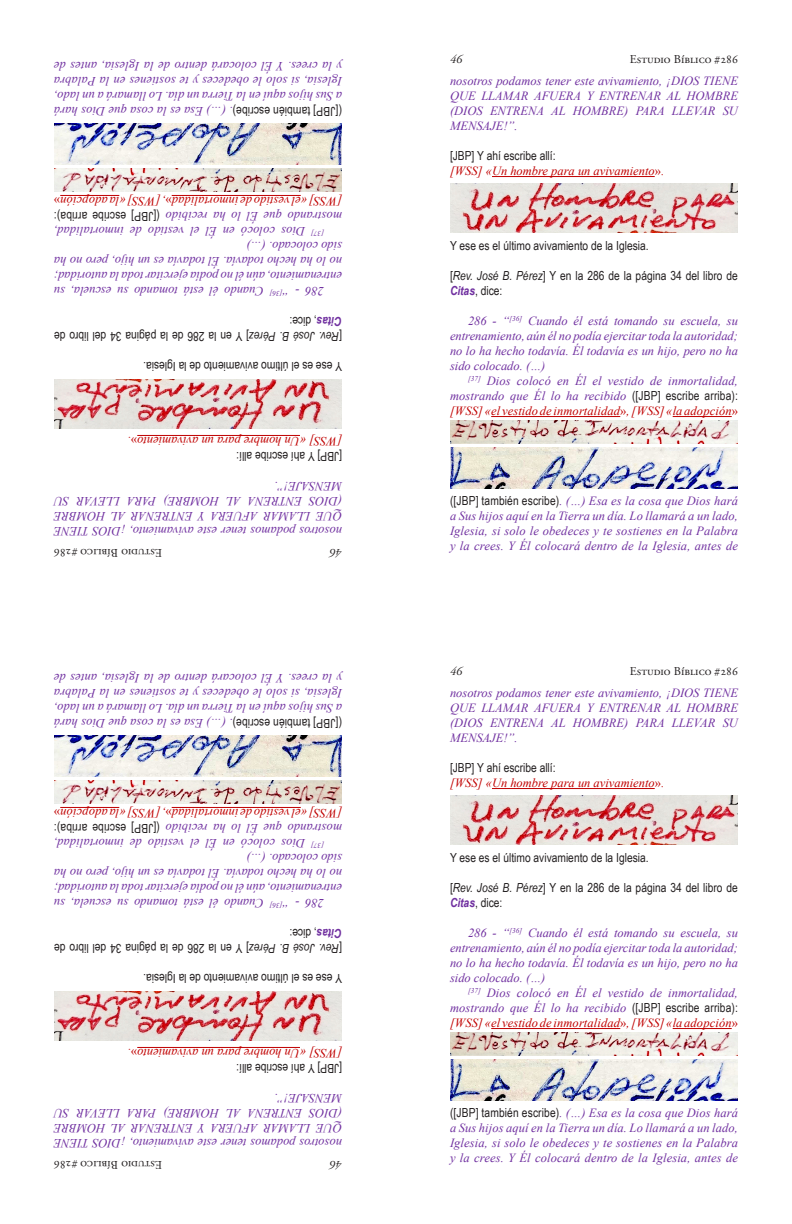
<style>
.page{position:relative;width:792px;height:1224px;background:#fff}
.page>*{position:absolute;margin:0;border:0;box-sizing:border-box;transform-origin:0 0}
.t1{font:italic 12.5px/15px "Times New Roman";color:#7030a0;text-align:justify}
.t2{font:12.5px/15px "Arial Narrow";color:#231f20}
.t3{font:italic 12.5px/15px "Times New Roman";letter-spacing:.01em;color:#c00000}
.t4{font:12px "Adobe Garamond Pro";color:#231f20}
.t5{font:italic 12px "Adobe Garamond Pro";color:#231f20}
.t6{font:italic 7.3px "Times New Roman";color:#7030a0}
.s1{font-family:"Arial Narrow";font-style:normal;color:#231f20}
.s2{color:#7030a0}
.s3{font-style:normal}
.s4{font-style:italic}
.s5{font-weight:700;font-style:italic;color:#7030a0}
.s6{color:#c00000}
.s7{font-style:normal;color:#c00000}
</style>
<div class="page">
<hr style="left:137px;top:435px;width:163px;height:1px;background:#c00000">
<hr style="left:172px;top:195px;width:129px;height:1px;background:#c00000">
<hr style="left:60px;top:195px;width:59px;height:1px;background:#c00000">
<img style="left:54px;top:379px;width:288px;height:49px">
<img style="left:54px;top:168px;width:288px;height:23px">
<img style="left:54px;top:124px;width:288px;height:41px">
<hr style="left:492px;top:176px;width:163px;height:1px;background:#c00000">
<hr style="left:491px;top:416px;width:129px;height:1px;background:#c00000">
<hr style="left:673px;top:416px;width:59px;height:1px;background:#c00000">
<img style="left:450px;top:184px;width:288px;height:49px">
<img style="left:450px;top:421px;width:288px;height:23px">
<img style="left:450px;top:447px;width:288px;height:41px">
<hr style="left:137px;top:1047px;width:163px;height:1px;background:#c00000">
<hr style="left:172px;top:807px;width:129px;height:1px;background:#c00000">
<hr style="left:60px;top:807px;width:59px;height:1px;background:#c00000">
<img style="left:54px;top:991px;width:288px;height:49px">
<img style="left:54px;top:780px;width:288px;height:23px">
<img style="left:54px;top:736px;width:288px;height:41px">
<hr style="left:492px;top:788px;width:163px;height:1px;background:#c00000">
<hr style="left:491px;top:1028px;width:129px;height:1px;background:#c00000">
<hr style="left:673px;top:1028px;width:59px;height:1px;background:#c00000">
<img style="left:450px;top:796px;width:288px;height:49px">
<img style="left:450px;top:1033px;width:288px;height:23px">
<img style="left:450px;top:1059px;width:288px;height:41px">
<p class="t1" style="left:342px;top:119px;width:290px;rotate:-180deg"><span class="s1">([JBP] también escribe)</span>. (…) Esa es la cosa que Dios hará a Sus hijos aquí en la Tierra un día. Lo llamará a un lado, Iglesia, si solo le obedeces y te sostienes en la Palabra y la crees. Y Él colocará dentro de la Iglesia, antes de</p>
<p class="t3" style="left:342px;top:224px;width:290px;rotate:-180deg"><span class="s2">mostrando que Él lo ha recibido</span> <span class="s1">([JBP] escribe arriba): </span>[WSS] «el vestido de inmortalidad<span class="s3">»</span>, [WSS] «la adopción<span class="s3">»</span></p>
<p class="t1" style="left:305px;top:239px;width:253px;rotate:-180deg">Dios colocó en Él el vestido de inmortalidad,</p>
<p class="t6" style="left:324px;top:238px;width:14px;rotate:-180deg">[37]</p>
<p class="t1" style="left:342px;top:299px;width:290px;text-indent:18px;rotate:-180deg">286 - “<sup>[36]</sup> Cuando él está tomando su escuela, su entrenamiento, aún él no podía ejercitar toda la autoridad; no lo ha hecho todavía. Él todavía es un hijo, pero no ha sido colocado. (…)</p>
<p class="t2" style="left:342px;top:344px;width:290px;rotate:-180deg">[<span class="s4">Rev. José B. Pérez</span>] Y en la 286 de la página 34 del libro de<br><span class="s5">Citas</span>, dice:</p>
<p class="t2" style="left:342px;top:374px;width:200px;rotate:-180deg">Y ese es el último avivamiento de la Iglesia.</p>
<p class="t3" style="left:342px;top:449px;width:216px;rotate:-180deg">[WSS] «Un hombre para un avivamiento<span class="s3">».</span></p>
<p class="t2" style="left:342px;top:464px;width:107px;rotate:-180deg">[JBP] Y ahí escribe allí:</p>
<p class="t1" style="left:342px;top:539px;width:290px;rotate:-180deg">nosotros podamos tener este avivamiento, ¡DIOS TIENE QUE LLAMAR AFUERA Y ENTRENAR AL HOMBRE (DIOS ENTRENA AL HOMBRE) PARA LLEVAR SU MENSAJE!”.</p>
<p class="t4" style="left:162px;top:560px;width:110px;rotate:-180deg">Estudio Bíblico #286</p>
<p class="t5" style="left:342px;top:560px;width:13px;rotate:-180deg">46</p>
<p class="t1" style="left:342px;top:731px;width:290px;rotate:-180deg"><span class="s1">([JBP] también escribe)</span>. (…) Esa es la cosa que Dios hará a Sus hijos aquí en la Tierra un día. Lo llamará a un lado, Iglesia, si solo le obedeces y te sostienes en la Palabra y la crees. Y Él colocará dentro de la Iglesia, antes de</p>
<p class="t3" style="left:342px;top:836px;width:290px;rotate:-180deg"><span class="s2">mostrando que Él lo ha recibido</span> <span class="s1">([JBP] escribe arriba): </span>[WSS] «el vestido de inmortalidad<span class="s3">»</span>, [WSS] «la adopción<span class="s3">»</span></p>
<p class="t1" style="left:305px;top:851px;width:253px;rotate:-180deg">Dios colocó en Él el vestido de inmortalidad,</p>
<p class="t6" style="left:324px;top:850px;width:14px;rotate:-180deg">[37]</p>
<p class="t1" style="left:342px;top:911px;width:290px;text-indent:18px;rotate:-180deg">286 - “<sup>[36]</sup> Cuando él está tomando su escuela, su entrenamiento, aún él no podía ejercitar toda la autoridad; no lo ha hecho todavía. Él todavía es un hijo, pero no ha sido colocado. (…)</p>
<p class="t2" style="left:342px;top:956px;width:290px;rotate:-180deg">[<span class="s4">Rev. José B. Pérez</span>] Y en la 286 de la página 34 del libro de<br><span class="s5">Citas</span>, dice:</p>
<p class="t2" style="left:342px;top:986px;width:200px;rotate:-180deg">Y ese es el último avivamiento de la Iglesia.</p>
<p class="t3" style="left:342px;top:1061px;width:216px;rotate:-180deg">[WSS] «Un hombre para un avivamiento<span class="s3">».</span></p>
<p class="t2" style="left:342px;top:1076px;width:107px;rotate:-180deg">[JBP] Y ahí escribe allí:</p>
<p class="t1" style="left:342px;top:1151px;width:290px;rotate:-180deg">nosotros podamos tener este avivamiento, ¡DIOS TIENE QUE LLAMAR AFUERA Y ENTRENAR AL HOMBRE (DIOS ENTRENA AL HOMBRE) PARA LLEVAR SU MENSAJE!”.</p>
<p class="t4" style="left:162px;top:1172px;width:110px;rotate:-180deg">Estudio Bíblico #286</p>
<p class="t5" style="left:342px;top:1172px;width:13px;rotate:-180deg">46</p>
<p class="t5" style="left:450px;top:52px;width:13px">46</p>
<p class="t4" style="left:630px;top:52px;width:110px">Estudio Bíblico #286</p>
<p class="t1" style="left:450px;top:73px;width:290px">nosotros podamos tener este avivamiento, ¡DIOS TIENE QUE LLAMAR AFUERA Y ENTRENAR AL HOMBRE (DIOS ENTRENA AL HOMBRE) PARA LLEVAR SU MENSAJE!”.</p>
<p class="t2" style="left:450px;top:148px;width:107px">[JBP] Y ahí escribe allí:</p>
<p class="t3" style="left:450px;top:163px;width:216px">[WSS] «Un hombre para un avivamiento<span class="s3">».</span></p>
<p class="t2" style="left:450px;top:238px;width:200px">Y ese es el último avivamiento de la Iglesia.</p>
<p class="t2" style="left:450px;top:268px;width:290px">[<span class="s4">Rev. José B. Pérez</span>] Y en la 286 de la página 34 del libro de<br><span class="s5">Citas</span>, dice:</p>
<p class="t1" style="left:450px;top:313px;width:290px;text-indent:18px">286 - “<sup>[36]</sup> Cuando él está tomando su escuela, su entrenamiento, aún él no podía ejercitar toda la autoridad; no lo ha hecho todavía. Él todavía es un hijo, pero no ha sido colocado. (…)</p>
<p class="t1" style="left:450px;top:373px;width:290px;text-indent:18px"><sup>[37]</sup> Dios colocó en Él el vestido de inmortalidad, mostrando que Él lo ha recibido <span class="s1">([JBP] escribe arriba): </span><span class="s6">[WSS] «el vestido de inmortalidad</span><span class="s7">»</span><span class="s6">, [WSS] «la adopción</span><span class="s7">»</span></p>
<p class="t1" style="left:450px;top:493px;width:290px"><span class="s1">([JBP] también escribe)</span>. (…) Esa es la cosa que Dios hará a Sus hijos aquí en la Tierra un día. Lo llamará a un lado, Iglesia, si solo le obedeces y te sostienes en la Palabra y la crees. Y Él colocará dentro de la Iglesia, antes de</p>
<p class="t5" style="left:450px;top:664px;width:13px">46</p>
<p class="t4" style="left:630px;top:664px;width:110px">Estudio Bíblico #286</p>
<p class="t1" style="left:450px;top:685px;width:290px">nosotros podamos tener este avivamiento, ¡DIOS TIENE QUE LLAMAR AFUERA Y ENTRENAR AL HOMBRE (DIOS ENTRENA AL HOMBRE) PARA LLEVAR SU MENSAJE!”.</p>
<p class="t2" style="left:450px;top:760px;width:107px">[JBP] Y ahí escribe allí:</p>
<p class="t3" style="left:450px;top:775px;width:216px">[WSS] «Un hombre para un avivamiento<span class="s3">».</span></p>
<p class="t2" style="left:450px;top:850px;width:200px">Y ese es el último avivamiento de la Iglesia.</p>
<p class="t2" style="left:450px;top:880px;width:290px">[<span class="s4">Rev. José B. Pérez</span>] Y en la 286 de la página 34 del libro de<br><span class="s5">Citas</span>, dice:</p>
<p class="t1" style="left:450px;top:925px;width:290px;text-indent:18px">286 - “<sup>[36]</sup> Cuando él está tomando su escuela, su entrenamiento, aún él no podía ejercitar toda la autoridad; no lo ha hecho todavía. Él todavía es un hijo, pero no ha sido colocado. (…)</p>
<p class="t1" style="left:450px;top:985px;width:290px;text-indent:18px"><sup>[37]</sup> Dios colocó en Él el vestido de inmortalidad, mostrando que Él lo ha recibido <span class="s1">([JBP] escribe arriba): </span><span class="s6">[WSS] «el vestido de inmortalidad</span><span class="s7">»</span><span class="s6">, [WSS] «la adopción</span><span class="s7">»</span></p>
<p class="t1" style="left:450px;top:1105px;width:290px"><span class="s1">([JBP] también escribe)</span>. (…) Esa es la cosa que Dios hará a Sus hijos aquí en la Tierra un día. Lo llamará a un lado, Iglesia, si solo le obedeces y te sostienes en la Palabra y la crees. Y Él colocará dentro de la Iglesia, antes de</p>
</div>
